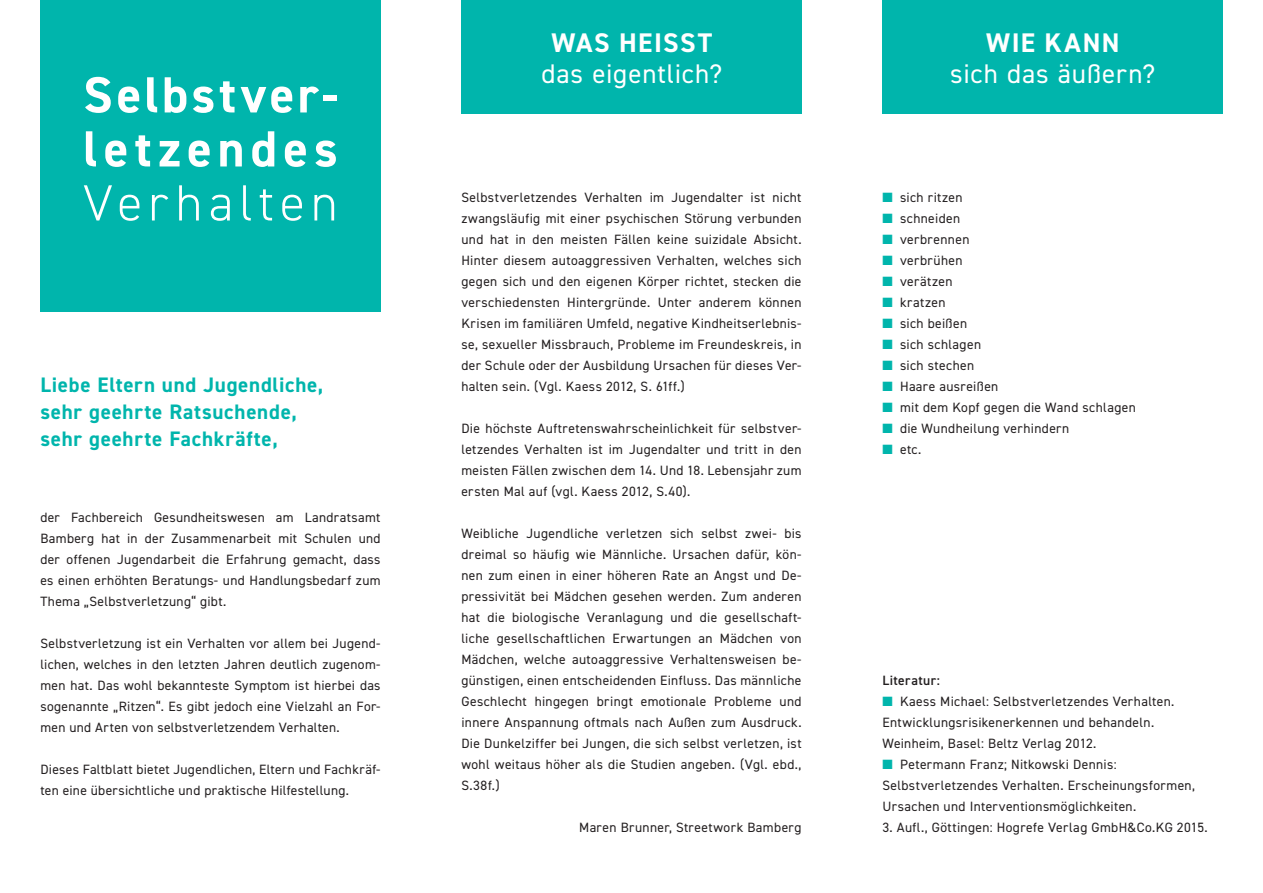
<style>
.page{position:relative;width:1263px;height:893px;background:#fff}
.page>*{position:absolute;margin:0;border:0;box-sizing:border-box;transform-origin:0 0}
.t1{font:700 51px/54px "DIN2014";letter-spacing:.105em;color:#fff}
.t2{font:300 51px "DIN2014";letter-spacing:.12em;color:#fff}
.t3{font:27px "DIN2014";letter-spacing:.03em;color:#fff}
.t4{font:700 27px "DIN2014";letter-spacing:.055em;color:#fff}
.t5{font:700 21px/27px "DIN2014";letter-spacing:.035em;color:#00b5ac}
.t6{font:13.5px/21px "DIN2014";letter-spacing:.025em;color:#231f20;text-align:justify}
.t7{font:600 13.5px "DIN2014";letter-spacing:.03em;color:#231f20}
.s1{color:#00b5ac}
</style>
<div class="page">
<div style="left:462px;top:0;width:340px;height:114px;background:#00b5ac"></div>
<div style="left:883px;top:0;width:340px;height:114px;background:#00b5ac"></div>
<div style="left:40px;top:0;width:341px;height:311px;background:#00b5ac"></div>
<h1 class="t1" style="left:83px;top:67px;width:256px">Selbstver&shy;letzendes</h1>
<h1 class="t2" style="left:83px;top:172px;width:256px">Verhalten</h1>
<h3 class="t5" style="left:40px;top:371px;width:284px">Liebe Eltern und Jugendliche, sehr geehrte Ratsuchende, sehr geehrte Fachkräfte,</h3>
<p class="t6" style="left:40px;top:506px;width:342px">der Fachbereich Gesundheitswesen am Landratsamt Bamberg hat in der Zusammenarbeit mit Schulen und der offenen Jugendarbeit die Erfahrung gemacht, dass es einen erhöhten Beratungs- und Handlungsbedarf zum Thema „Selbstverletzung“ gibt.</p>
<p class="t6" style="left:40px;top:632px;width:342px">Selbstverletzung ist ein Verhalten vor allem bei Jugend&shy;lichen, welches in den letzten Jahren deutlich zugenom&shy;men hat. Das wohl bekannteste Symptom ist hierbei das sogenannte „Ritzen“. Es gibt jedoch eine Vielzahl an For&shy;men und Arten von selbstverletzendem Verhalten.</p>
<p class="t6" style="left:40px;top:758px;width:342px">Dieses Faltblatt bietet Jugendlichen, Eltern und Fachkräf&shy;ten eine übersichtliche und praktische Hilfestellung.</p>
<h2 class="t4" style="left:551px;top:24px;width:162px">WAS HEISST</h2>
<h2 class="t3" style="left:542px;top:57px;width:182px">das eigentlich?</h2>
<p class="t6" style="left:461px;top:186px;width:342px">Selbstverletzendes Verhalten im Jugendalter ist nicht zwangsläufig mit einer psychischen Störung verbunden und hat in den meisten Fällen keine suizidale Absicht.<br>Hinter diesem autoaggressiven Verhalten, welches sich gegen sich und den eigenen Körper richtet, stecken die verschiedensten Hintergründe. Unter anderem können Krisen im familiären Umfeld, negative Kindheitserlebnis&shy;se, sexueller Missbrauch, Probleme im Freundeskreis, in der Schule oder der Ausbildung Ursachen für dieses Ver&shy;halten sein. (Vgl. Kaess 2012, S. 61ff.)</p>
<p class="t6" style="left:461px;top:418px;width:342px">Die höchste Auftretenswahrscheinlichkeit für selbstver&shy;letzendes Verhalten ist im Jugendalter und tritt in den meisten Fällen zwischen dem 14. Und 18. Lebensjahr zum ersten Mal auf (vgl. Kaess 2012, S.40).</p>
<p class="t6" style="left:461px;top:523px;width:342px">Weibliche Jugendliche verletzen sich selbst zwei- bis dreimal so häufig wie Männliche. Ursachen dafür, kön&shy;nen zum einen in einer höheren Rate an Angst und De&shy;pressivität bei Mädchen gesehen werden. Zum anderen hat die biologische Veranlagung und die gesellschaft&shy;liche gesellschaftlichen Erwartungen an Mädchen von Mädchen, welche autoaggressive Verhaltensweisen be&shy;günstigen, einen entscheidenden Einfluss. Das männliche Geschlecht hingegen bringt emotionale Probleme und innere Anspannung oftmals nach Außen zum Ausdruck.<br>Die Dunkelziffer bei Jungen, die sich selbst verletzen, ist wohl weitaus höher als die Studien angeben. (Vgl. ebd., S.38f.)</p>
<p class="t6" style="left:579px;top:817px;width:224px">Maren Brunner, Streetwork Bamberg</p>
<h2 class="t4" style="left:986px;top:24px;width:135px">WIE KANN</h2>
<h2 class="t3" style="left:950px;top:57px;width:207px">sich das äußern?</h2>
<p class="t6" style="left:882px;top:187px;width:82px"><span class="s1">■</span> sich ritzen</p>
<p class="t6" style="left:882px;top:208px;width:79px"><span class="s1">■</span> schneiden</p>
<p class="t6" style="left:882px;top:229px;width:89px"><span class="s1">■</span> verbrennen</p>
<p class="t6" style="left:882px;top:250px;width:82px"><span class="s1">■</span> verbrühen</p>
<p class="t6" style="left:882px;top:271px;width:72px"><span class="s1">■</span> verätzen</p>
<p class="t6" style="left:882px;top:292px;width:65px"><span class="s1">■</span> kratzen</p>
<p class="t6" style="left:882px;top:313px;width:86px"><span class="s1">■</span> sich beißen</p>
<p class="t6" style="left:882px;top:334px;width:100px"><span class="s1">■</span> sich schlagen</p>
<p class="t6" style="left:882px;top:355px;width:93px"><span class="s1">■</span> sich stechen</p>
<p class="t6" style="left:882px;top:376px;width:117px"><span class="s1">■</span> Haare ausreißen</p>
<p class="t6" style="left:882px;top:397px;width:255px"><span class="s1">■</span> mit dem Kopf gegen die Wand schlagen</p>
<p class="t6" style="left:882px;top:418px;width:188px"><span class="s1">■</span> die Wundheilung verhindern</p>
<p class="t6" style="left:882px;top:439px;width:41px"><span class="s1">■</span> etc.</p>
<p class="t7" style="left:882px;top:671px;width:59px">Literatur:</p>
<p class="t6" style="left:882px;top:691px;width:294px;text-align:left"><span class="s1">■</span> Kaess Michael: Selbstverletzendes Verhalten.<br>Entwicklungsrisikenerkennen und behandeln.<br>Weinheim, Basel: Beltz Verlag 2012.</p>
<p class="t6" style="left:882px;top:754px;width:314px;text-align:left"><span class="s1">■</span> Petermann Franz; Nitkowski Dennis:<br>Selbstverletzendes Verhalten. Erscheinungsformen,<br>Ursachen und Interventionsmöglichkeiten.</p>
<p class="t6" style="left:882px;top:817px;width:327px">3. Aufl., Göttingen: Hogrefe Verlag GmbH&amp;Co.KG 2015.</p>
</div>
